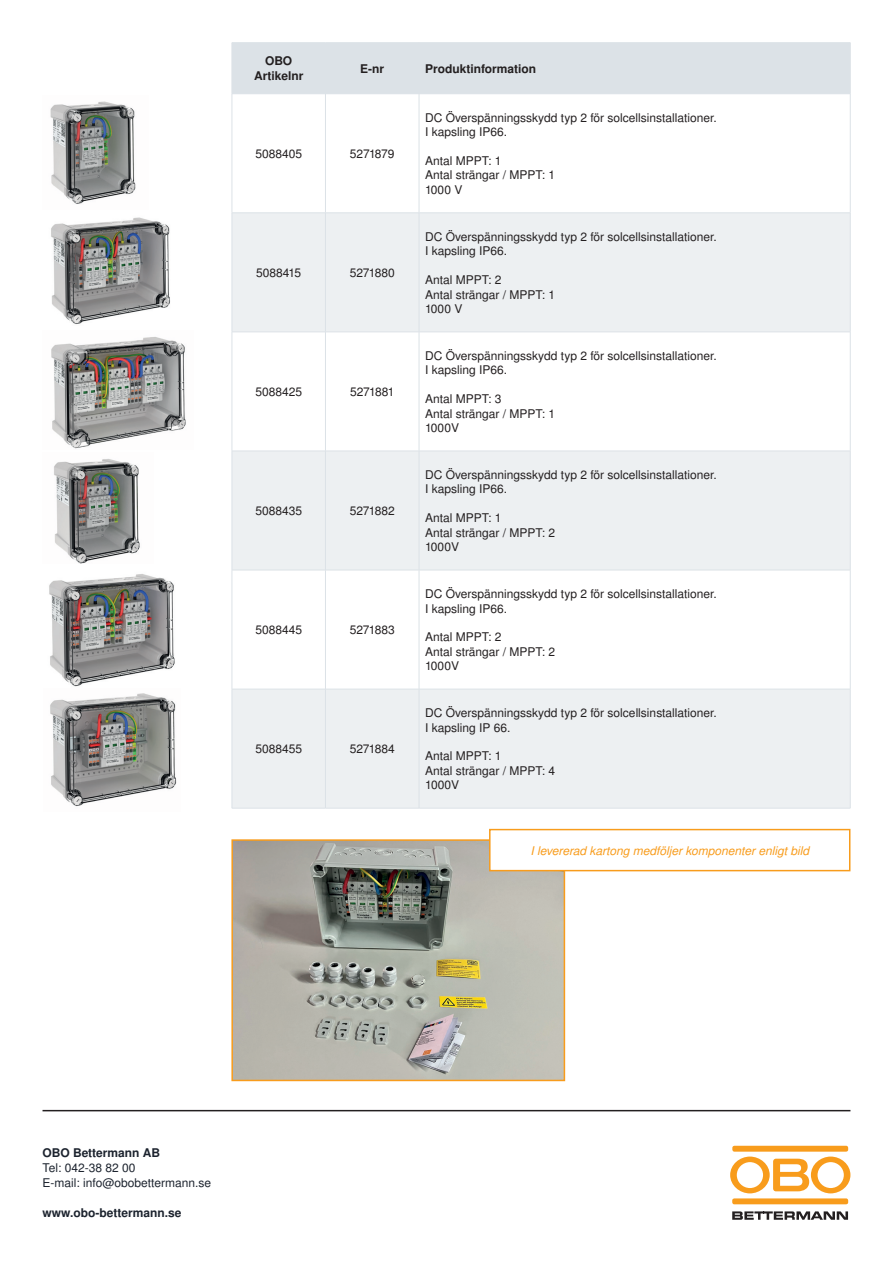
<style>
.page{position:relative;width:893px;height:1263px;background:#fff}
.page>*{position:absolute;margin:0;border:0;box-sizing:border-box;transform-origin:0 0}
.t1{font:12px/14.4px "Nimbus San LOT";color:#231f20}
.t2{font:italic 12px "Nimbus San LOT";color:#f89c1c}
.t3{font:12px/15px "Nimbus San LOT";color:#1c232e}
.t4{font:700 12px "Nimbus San LOT";color:#1c232e}
.t5{font:700 12px/14.4px "Nimbus San LOT";color:#231f20;text-align:center}
.t6{font:12px "Nimbus San LOT";letter-spacing:-.03em;color:#231f20}
.t7{font:12px "Nimbus San LOT";letter-spacing:-.035em;color:#231f20}
</style>
<div class="page">
<img style="left:234px;top:842px;width:328px;height:236px">
<div style="left:231px;top:839px;width:334px;height:242px;border:2px solid #f89c1c"></div>
<img style="left:50px;top:101px;width:86px;height:103px">
<img style="left:51px;top:217px;width:119px;height:107px">
<img style="left:51px;top:337px;width:135px;height:112px">
<img style="left:54px;top:459px;width:86px;height:104px">
<img style="left:49px;top:574px;width:126px;height:113px">
<img style="left:50px;top:693px;width:127px;height:114px">
<hr style="left:43px;top:1110px;width:807px;height:1px;background:#231f20">
<div style="left:732px;top:1198px;width:116px;height:6px;background:#f89c1c;border-radius:2px"></div>
<svg style="left:730px;top:1156px;width:120px;height:37px"></svg>
<div style="left:732px;top:1146px;width:116px;height:6px;background:#f89c1c;border-radius:2px"></div>
<svg style="left:732px;top:1211px;width:116px;height:9px"></svg>
<div style="left:233px;top:43px;width:617px;height:50px;background:#dce2e7"></div>
<svg style="left:233px;top:214px;width:617px;height:594px;fill:#edf0f2"></svg>
<hr style="left:232px;top:42px;width:93px;height:1px;background:#dce2e7">
<hr style="left:232px;top:43px;width:1px;height:51px;background:#dce2e7">
<hr style="left:325px;top:42px;width:94px;height:1px;background:#dce2e7">
<hr style="left:325px;top:43px;width:1px;height:51px;background:#dce2e7">
<hr style="left:419px;top:42px;width:431px;height:1px;background:#dce2e7">
<hr style="left:419px;top:43px;width:1px;height:51px;background:#dce2e7">
<hr style="left:850px;top:43px;width:1px;height:51px;background:#dce2e7">
<hr style="left:232px;top:93px;width:93px;height:1px;background:#dce2e7">
<hr style="left:232px;top:94px;width:1px;height:119px;background:#dce2e7">
<hr style="left:325px;top:93px;width:94px;height:1px;background:#dce2e7">
<hr style="left:325px;top:94px;width:1px;height:119px;background:#dce2e7">
<hr style="left:419px;top:93px;width:431px;height:1px;background:#dce2e7">
<hr style="left:419px;top:94px;width:1px;height:119px;background:#dce2e7">
<hr style="left:850px;top:94px;width:1px;height:119px;background:#dce2e7">
<hr style="left:232px;top:213px;width:93px;height:1px;background:#dce2e7">
<hr style="left:232px;top:213px;width:1px;height:119px;background:#dce2e7">
<hr style="left:325px;top:213px;width:94px;height:1px;background:#dce2e7">
<hr style="left:325px;top:213px;width:1px;height:119px;background:#dce2e7">
<hr style="left:419px;top:213px;width:431px;height:1px;background:#dce2e7">
<hr style="left:419px;top:213px;width:1px;height:119px;background:#dce2e7">
<hr style="left:850px;top:213px;width:1px;height:119px;background:#dce2e7">
<hr style="left:232px;top:332px;width:93px;height:1px;background:#dce2e7">
<hr style="left:232px;top:332px;width:1px;height:119px;background:#dce2e7">
<hr style="left:325px;top:332px;width:94px;height:1px;background:#dce2e7">
<hr style="left:325px;top:332px;width:1px;height:119px;background:#dce2e7">
<hr style="left:419px;top:332px;width:431px;height:1px;background:#dce2e7">
<hr style="left:419px;top:332px;width:1px;height:119px;background:#dce2e7">
<hr style="left:850px;top:332px;width:1px;height:119px;background:#dce2e7">
<hr style="left:232px;top:451px;width:93px;height:1px;background:#dce2e7">
<hr style="left:232px;top:451px;width:1px;height:119px;background:#dce2e7">
<hr style="left:325px;top:451px;width:94px;height:1px;background:#dce2e7">
<hr style="left:325px;top:451px;width:1px;height:119px;background:#dce2e7">
<hr style="left:419px;top:451px;width:431px;height:1px;background:#dce2e7">
<hr style="left:419px;top:451px;width:1px;height:119px;background:#dce2e7">
<hr style="left:850px;top:451px;width:1px;height:119px;background:#dce2e7">
<hr style="left:232px;top:570px;width:93px;height:1px;background:#dce2e7">
<hr style="left:232px;top:570px;width:1px;height:119px;background:#dce2e7">
<hr style="left:325px;top:570px;width:94px;height:1px;background:#dce2e7">
<hr style="left:325px;top:570px;width:1px;height:119px;background:#dce2e7">
<hr style="left:419px;top:570px;width:431px;height:1px;background:#dce2e7">
<hr style="left:419px;top:570px;width:1px;height:119px;background:#dce2e7">
<hr style="left:850px;top:570px;width:1px;height:119px;background:#dce2e7">
<hr style="left:232px;top:689px;width:93px;height:1px;background:#dce2e7">
<hr style="left:232px;top:689px;width:1px;height:119px;background:#dce2e7">
<hr style="left:325px;top:689px;width:94px;height:1px;background:#dce2e7">
<hr style="left:325px;top:689px;width:1px;height:119px;background:#dce2e7">
<hr style="left:419px;top:689px;width:431px;height:1px;background:#dce2e7">
<hr style="left:419px;top:689px;width:1px;height:119px;background:#dce2e7">
<hr style="left:850px;top:689px;width:1px;height:119px;background:#dce2e7">
<hr style="left:232px;top:808px;width:93px;height:1px;background:#dce2e7">
<hr style="left:325px;top:808px;width:94px;height:1px;background:#dce2e7">
<hr style="left:419px;top:808px;width:431px;height:1px;background:#dce2e7">
<div style="left:490px;top:829px;width:360px;height:42px;background:#fff"></div>
<div style="left:489px;top:829px;width:361px;height:42px;border:2px solid #f89c1c"></div>
<p class="t5" style="left:254px;top:55px;width:51px">OBO<br>Artikelnr</p>
<p class="t5" style="left:360px;top:62px;width:25px">E-nr</p>
<p class="t5" style="left:425px;top:62px;width:113px">Produktinformation</p>
<p class="t1" style="left:255px;top:147px;width:48px">5088405</p>
<p class="t6" style="left:350px;top:146px;width:46px">5271879</p>
<p class="t1" style="left:256px;top:266px;width:46px">5088415</p>
<p class="t1" style="left:350px;top:266px;width:46px">5271880</p>
<p class="t1" style="left:255px;top:385px;width:48px">5088425</p>
<p class="t7" style="left:350px;top:384px;width:46px">5271881</p>
<p class="t1" style="left:255px;top:504px;width:48px">5088435</p>
<p class="t1" style="left:350px;top:504px;width:46px">5271882</p>
<p class="t1" style="left:255px;top:623px;width:48px">5088445</p>
<p class="t1" style="left:350px;top:623px;width:46px">5271883</p>
<p class="t1" style="left:255px;top:742px;width:48px">5088455</p>
<p class="t1" style="left:350px;top:742px;width:46px">5271884</p>
<p class="t1" style="left:425px;top:111px;width:293px">DC Överspänningsskydd typ 2 för solcellsinstallationer.<br>I kapsling IP66.</p>
<p class="t1" style="left:425px;top:154px;width:132px">Antal MPPT: 1<br>Antal strängar / MPPT: 1<br>1000 V</p>
<p class="t1" style="left:425px;top:230px;width:293px">DC Överspänningsskydd typ 2 för solcellsinstallationer.<br>I kapsling IP66.</p>
<p class="t1" style="left:425px;top:273px;width:132px">Antal MPPT: 2<br>Antal strängar / MPPT: 1<br>1000 V</p>
<p class="t1" style="left:425px;top:349px;width:293px">DC Överspänningsskydd typ 2 för solcellsinstallationer.<br>I kapsling IP66.</p>
<p class="t1" style="left:425px;top:392px;width:132px">Antal MPPT: 3<br>Antal strängar / MPPT: 1<br>1000V</p>
<p class="t1" style="left:425px;top:468px;width:293px">DC Överspänningsskydd typ 2 för solcellsinstallationer.<br>I kapsling IP66.</p>
<p class="t1" style="left:425px;top:511px;width:132px">Antal MPPT: 1<br>Antal strängar / MPPT: 2<br>1000V</p>
<p class="t1" style="left:425px;top:587px;width:293px">DC Överspänningsskydd typ 2 för solcellsinstallationer.<br>I kapsling IP66.</p>
<p class="t1" style="left:425px;top:630px;width:132px">Antal MPPT: 2<br>Antal strängar / MPPT: 2<br>1000V</p>
<p class="t1" style="left:425px;top:706px;width:293px">DC Överspänningsskydd typ 2 för solcellsinstallationer.<br>I kapsling IP 66.</p>
<p class="t1" style="left:425px;top:749px;width:132px">Antal MPPT: 1<br>Antal strängar / MPPT: 4<br>1000V</p>
<p class="t2" style="left:530px;top:843px;width:280px">I levererad kartong medföljer komponenter enligt bild</p>
<p class="t4" style="left:43px;top:1146px;width:119px">OBO Bettermann AB</p>
<p class="t3" style="left:43px;top:1161px;width:170px">Tel: 042-38 82 00<br>E-mail: info@obobettermann.se</p>
<p class="t4" style="left:43px;top:1206px;width:140px">www.obo-bettermann.se</p>
</div>
